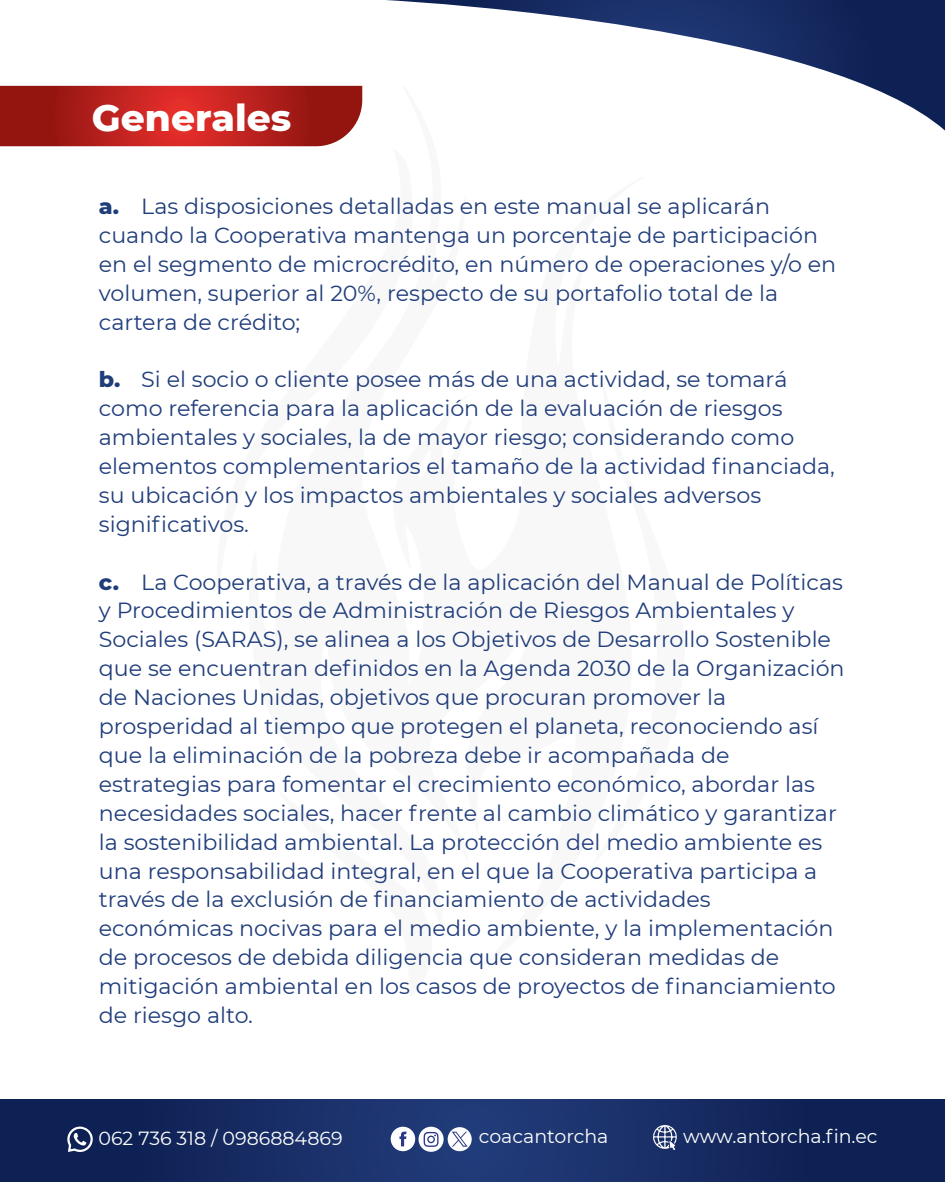
<style>
.page{position:relative;width:945px;height:1182px;background:#fff}
.page>*{position:absolute;margin:0;border:0;box-sizing:border-box;transform-origin:0 0}
.t1{font:800 37.45px "Montserrat";color:#fff}
.t2{font:21.88px/28.9px "Montserrat";color:#203d7b}
.t3{font:18.99px "Montserrat";color:#fff}
.s1{font-weight:800}
</style>
<div class="page">
<svg style="left:0;top:1099px;width:945px;height:82px;background:#152a62"></svg>
<svg style="left:386px;top:0;width:559px;height:130px"></svg>
<svg style="left:0;top:86px;width:362px;height:60px;background:#b4231f"></svg>
<svg style="left:66px;top:1126px;width:28px;height:26px"></svg>
<svg style="left:652px;top:1123px;width:26px;height:27px"></svg>
<svg style="left:391px;top:1126px;width:81px;height:25px"></svg>
<h1 class="t1" style="left:92px;top:90px;width:201px">Generales</h1>
<p class="t2" style="left:99px;top:191px;width:739px"><span class="s1">a.</span> Las disposiciones detalladas en este manual se aplicarán cuando la Cooperativa mantenga un porcentaje de participación en el segmento de microcrédito, en número de operaciones y/o en volumen, superior al 20%, respecto de su portafolio total de la cartera de crédito;</p>
<p class="t2" style="left:99px;top:364px;width:738px"><span class="s1">b.</span> Si el socio o cliente posee más de una actividad, se tomará como referencia para la aplicación de la evaluación de riesgos ambientales y sociales, la de mayor riesgo; considerando como elementos complementarios el tamaño de la actividad financiada, su ubicación y los impactos ambientales y sociales adversos significativos.</p>
<p class="t2" style="left:99px;top:566px;width:747px"><span class="s1">c.</span> La Cooperativa, a través de la aplicación del Manual de Políticas y Procedimientos de Administración de Riesgos Ambientales y Sociales (SARAS), se alinea a los Objetivos de Desarrollo Sostenible que se encuentran definidos en la Agenda 2030 de la Organización de Naciones Unidas, objetivos que procuran promover la prosperidad al tiempo que protegen el planeta, reconociendo así que la eliminación de la pobreza debe ir acompañada de estrategias para fomentar el crecimiento económico, abordar las necesidades sociales, hacer frente al cambio climático y garantizar la sostenibilidad ambiental. La protección del medio ambiente es una responsabilidad integral, en el que la Cooperativa participa a través de la exclusión de financiamiento de actividades económicas nocivas para el medio ambiente, y la implementación de procesos de debida diligencia que consideran medidas de mitigación ambiental en los casos de proyectos de financiamiento de riesgo alto.</p>
<p class="t3" style="left:98px;top:1125px;width:246px">062 736 318 / 0986884869</p>
<p class="t3" style="left:479px;top:1123px;width:131px">coacantorcha</p>
<p class="t3" style="left:683px;top:1123px;width:196px">www.antorcha.fin.ec</p>
</div>
